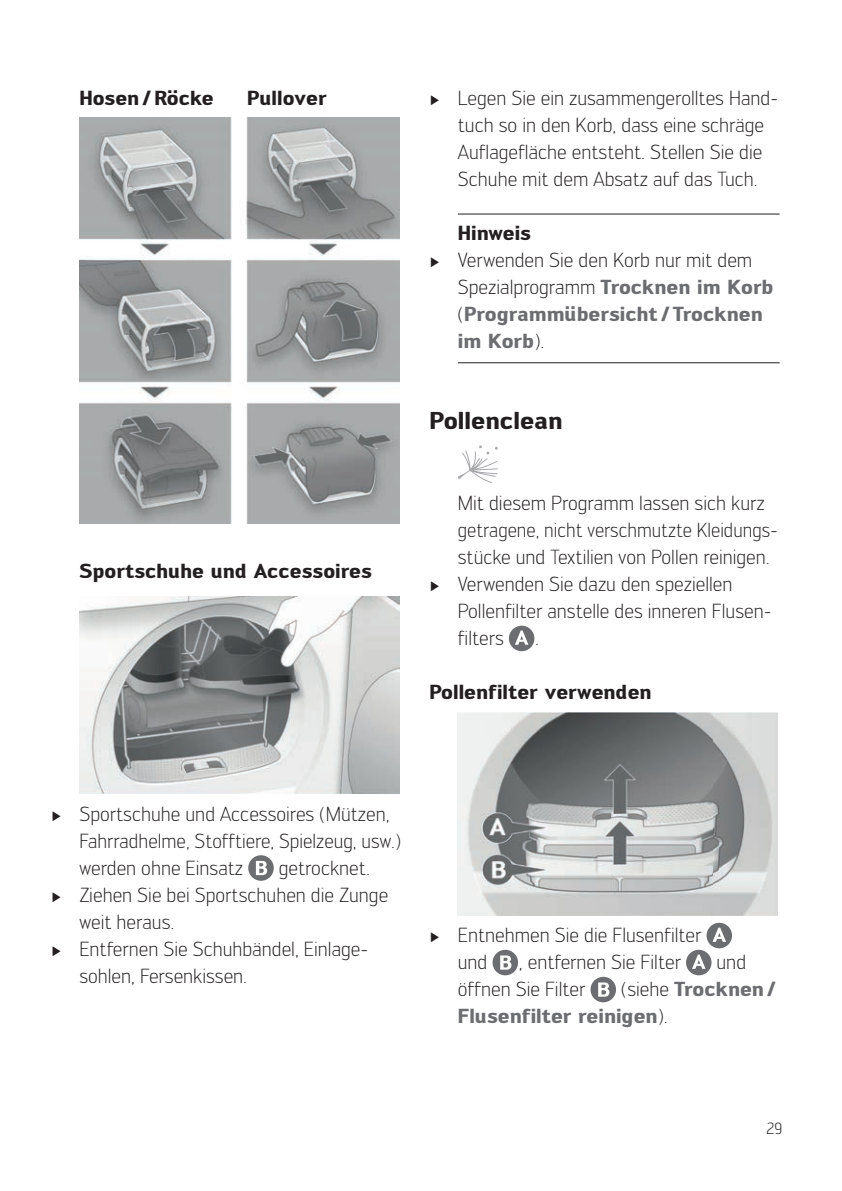
<style>
.page{position:relative;width:842px;height:1191px;background:#fff}
.page>*{position:absolute;margin:0;border:0;box-sizing:border-box;transform-origin:0 0}
.t1{font:700 24px "Engel";color:#231f20}
.t2{font:300 20px/27px "Engel";color:#231f20}
.t3{font:700 20px "Engel";color:#231f20}
.t4{font:700 20px/27px "Engel";color:#6c6d70}
.t5{font:300 20px "Engel";color:#231f20;scale:.96 1}
.t6{font:300 16px "Engel";color:#231f20}
.s1{font-family:"Century";font-weight:400;font-size:14px}
.s2{font-weight:700;color:#6c6d70}
.s3{font-weight:300;color:#231f20}
</style>
<div class="page">
<img style="left:79px;top:118px;width:320px;height:405px">
<img style="left:79px;top:596px;width:320px;height:197px">
<div style="left:248px;top:855px;width:26px;height:25px;background:#6c6d70;border-radius:50%"></div>
<svg style="left:256px;top:861px;width:11px;height:14px"></svg>
<hr style="left:458px;top:213px;width:322px;height:1px;background:#231f20">
<hr style="left:458px;top:362px;width:322px;height:1px;background:#231f20">
<svg style="left:458px;top:445px;width:40px;height:38px"></svg>
<div style="left:509px;top:625px;width:25px;height:26px;background:#6c6d70;border-radius:50%"></div>
<svg style="left:515px;top:630px;width:13px;height:15px"></svg>
<img style="left:458px;top:712px;width:320px;height:203px">
<div style="left:706px;top:922px;width:26px;height:26px;background:#6c6d70;border-radius:50%"></div>
<svg style="left:712px;top:927px;width:14px;height:15px"></svg>
<div style="left:492px;top:949px;width:26px;height:26px;background:#6c6d70;border-radius:50%"></div>
<svg style="left:500px;top:955px;width:11px;height:14px"></svg>
<div style="left:686px;top:949px;width:25px;height:26px;background:#6c6d70;border-radius:50%"></div>
<svg style="left:692px;top:954px;width:13px;height:15px"></svg>
<div style="left:590px;top:976px;width:26px;height:26px;background:#6c6d70;border-radius:50%"></div>
<svg style="left:598px;top:982px;width:11px;height:14px"></svg>
<p class="t3" style="left:79px;top:86px;width:136px">Hosen / Röcke</p>
<p class="t3" style="left:247px;top:86px;width:81px">Pullover</p>
<p class="t3" style="left:79px;top:558px;width:294px">Sportschuhe und Accessoires</p>
<p class="t2" style="left:458px;top:84px;width:322px;text-indent:-28px"><span class="s1">►</span> Legen Sie ein zusammengerolltes Hand&shy;tuch so in den Korb, dass eine schräge Auflagefläche entsteht. Stellen Sie die Schuhe mit dem Absatz auf das Tuch.</p>
<p class="t3" style="left:458px;top:221px;width:75px">Hinweis</p>
<p class="t2" style="left:429px;top:246px;width:324px"><span class="s1">►</span> Verwenden Sie den Korb nur mit dem</p>
<p class="t2" style="left:458px;top:273px;width:317px">Spezial programm <span class="s2">Trocknen im Korb</span></p>
<p class="t4" style="left:458px;top:300px;width:306px"><span class="s3">(</span>Programm übersicht / Trocknen</p>
<p class="t4" style="left:458px;top:327px;width:88px">im Korb<span class="s3">).</span></p>
<p class="t1" style="left:429px;top:406px;width:135px">Pollenclean</p>
<p class="t2" style="left:458px;top:489px;width:308px">Mit diesem Programm lassen sich kurz</p>
<p class="t5" style="left:458px;top:518px;width:335px">getragene, nicht verschmutzte Kleidungs-</p>
<p class="t2" style="left:458px;top:543px;width:313px">stücke und Textilien von Pollen reinigen.</p>
<p class="t2" style="left:429px;top:570px;width:304px"><span class="s1">►</span> Verwenden Sie dazu den speziellen</p>
<p class="t2" style="left:458px;top:597px;width:315px">Pollenfilter anstelle des inneren Flusen-</p>
<p class="t2" style="left:458px;top:624px;width:48px">filters</p>
<p class="t2" style="left:535px;top:624px;width:5px">.</p>
<p class="t3" style="left:429px;top:680px;width:224px">Pollenfilter verwenden</p>
<p class="t2" style="left:79px;top:800px;width:323px;text-indent:-28px"><span class="s1">►</span> Sportschuhe und Accessoires (Mützen,<br>Fahrradhelme, Stofftiere, Spielzeug, usw.) werden ohne Einsatz</p>
<p class="t2" style="left:279px;top:854px;width:93px">getrocknet.</p>
<p class="t2" style="left:51px;top:881px;width:339px"><span class="s1">►</span> Ziehen Sie bei Sportschuhen die Zunge</p>
<p class="t2" style="left:79px;top:908px;width:97px">weit heraus.</p>
<p class="t2" style="left:51px;top:935px;width:319px"><span class="s1">►</span> Entfernen Sie Schuhbändel, Einlage-</p>
<p class="t2" style="left:79px;top:962px;width:169px">sohlen, Fersenkissen.</p>
<p class="t2" style="left:458px;top:921px;width:245px;text-indent:-28px"><span class="s1">►</span> Entnehmen Sie die Flusenfilter und</p>
<p class="t2" style="left:519px;top:948px;width:164px">, entfernen Sie Filter</p>
<p class="t2" style="left:716px;top:948px;width:31px">und</p>
<p class="t2" style="left:458px;top:975px;width:129px">öffnen Sie Filter</p>
<p class="t4" style="left:458px;top:975px;width:320px;text-indent:163px"><span class="s3">(siehe</span> Trocknen /<br>Flusen filter reinigen<span class="s3">).</span></p>
<p class="t6" style="left:766px;top:1119px;width:18px">29</p>
</div>
